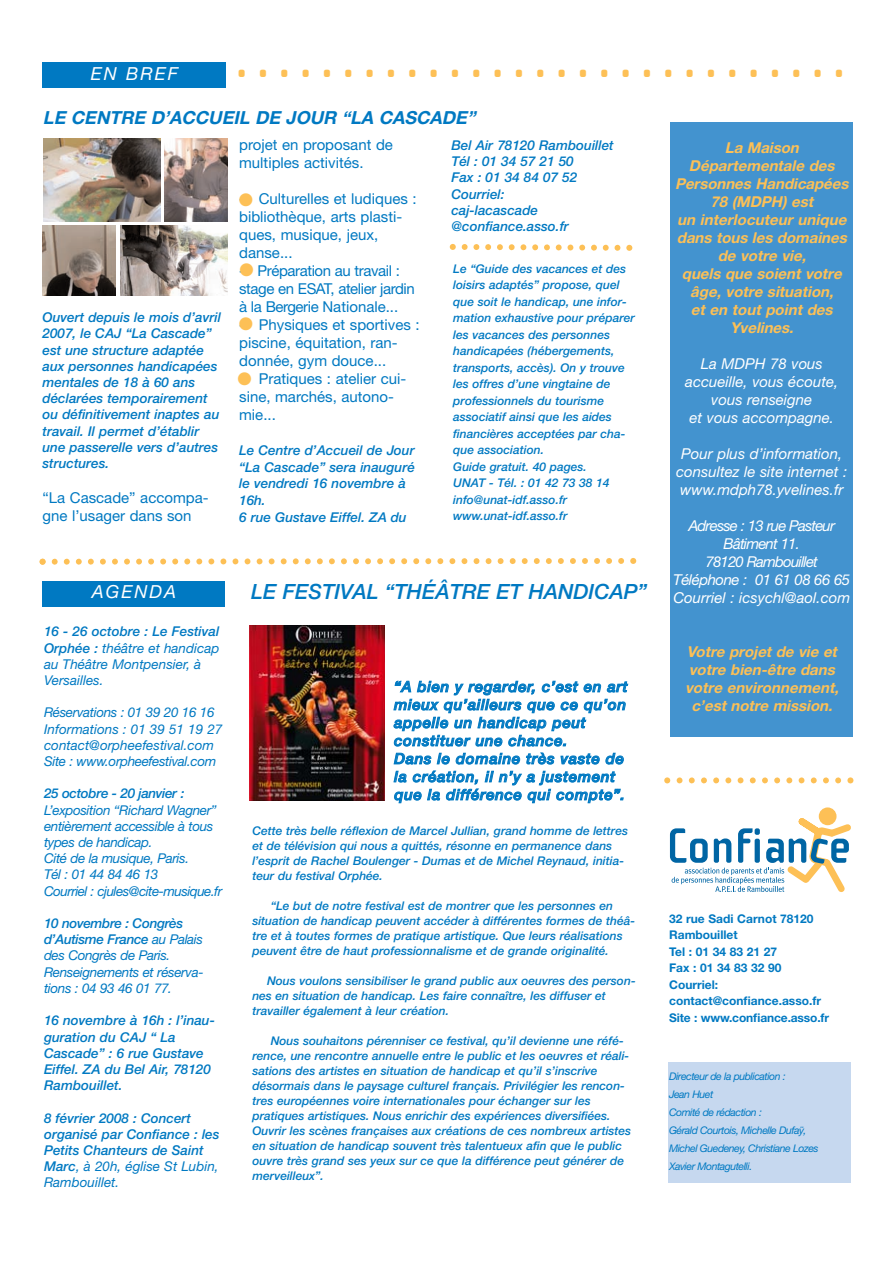
<style>
.page{position:relative;width:893px;height:1263px;background:#fff}
.page>*{position:absolute;margin:0;border:0;box-sizing:border-box;transform-origin:0 0}
.t1{font:700 49.8px "Cholla Sans";color:#fdc056}
.t2{font:italic 500 21px "Helvetica Neue";color:#0079c2}
.t3{font:italic 700 18px "Helvetica Neue";color:#0079c2}
.t4{font:italic 18px "Helvetica Neue";letter-spacing:.11em;color:#fff}
.t5{font:18px "Zapf Dingbats";color:#fdc056}
.t6{font:15px/18px "Helvetica Neue";color:#0079c2}
.t7{font:italic 700 15px/18px "Helvetica Neue";color:#fdc056;text-align:center}
.t8{font:italic 500 15px/18px "Helvetica Neue";letter-spacing:.045em;color:#0079c2}
.t9{font:italic 15px/18px "Helvetica Neue";color:#fff;text-align:center}
.t10{font:italic 15px/18px "Helvetica Neue";letter-spacing:-.055em;color:#fff;text-align:center}
.t11{font:15px/18px "Helvetica Neue";letter-spacing:-.03em;color:#0079c2}
.t12{font:italic 500 13.5px/16.2px "Helvetica Neue";color:#0079c2}
.t13{font:italic 13.5px/16.2px "Helvetica Neue";letter-spacing:-.03em;color:#0079c2}
.t14{font:italic 13.5px/16.2px "Helvetica Neue";color:#0079c2}
.t15{font:italic 500 13.5px "Helvetica Neue";letter-spacing:-.03em;color:#0079c2}
.t16{font:italic 500 12px/15px "Helvetica Neue";color:#0079c2}
.t17{font:700 12px/16.5px "Helvetica Neue";color:#0079c2}
.t18{font:italic 10.5px/18px "Helvetica Neue";letter-spacing:-.045em;color:#0079c2}
.s1{font-weight:500}
.s2{font-weight:400}
</style>
<div class="page">
<div style="left:670px;top:122px;width:183px;height:615px;background:#4393cf"></div>
<div style="left:668px;top:1062px;width:182px;height:120px;background:#c6d8ef"></div>
<div style="left:819px;top:807px;width:17px;height:18px;background:#fdc056;border-radius:50%"></div>
<svg style="left:670px;top:812px;width:180px;height:80px"></svg>
<div style="left:43px;top:63px;width:183px;height:25px;background:#0079c2"></div>
<div style="left:43px;top:581px;width:182px;height:25px;background:#0079c2"></div>
<svg style="left:664px;top:777px;width:189px;height:6px"></svg>
<svg style="left:449px;top:244px;width:183px;height:7px"></svg>
<svg style="left:39px;top:558px;width:597px;height:7px"></svg>
<img style="left:250px;top:625px;width:135px;height:175px">
<img style="left:121px;top:226px;width:107px;height:70px">
<img style="left:43px;top:225px;width:73px;height:70px">
<img style="left:165px;top:138px;width:62px;height:83px">
<img style="left:43px;top:138px;width:118px;height:83px">
<h3 class="t4" style="left:91px;top:67px;width:89px">EN BREF</h3>
<h1 class="t1" style="left:44px;top:43px;width:802px">......................................</h1>
<h3 class="t3" style="left:43px;top:111px;width:437px">LE CENTRE D’ACCUEIL DE JOUR “LA CASCADE”</h3>
<p class="t12" style="left:43px;top:311px;width:180px">Ouvert depuis le mois d’avril<br>2007, le CAJ “La Cascade” est une structure adaptée aux personnes handicapées mentales de 18 à 60 ans déclarées temporairement ou définitivement inaptes au travail. Il permet d’établir une passerelle vers d’autres structures.</p>
<p class="t6" style="left:43px;top:490px;width:168px">“La Cascade” accompa&shy;gne l’usager dans son</p>
<p class="t6" style="left:239px;top:138px;width:155px">projet en proposant de multiples activités.</p>
<p class="t6" style="left:239px;top:192px;width:179px">- Culturelles et ludiques : bibliothèque, arts plasti&shy;ques, musique, jeux, danse...</p>
<p class="t11" style="left:239px;top:264px;width:177px">- Préparation au travail : stage en ESAT, atelier jardin à la Bergerie Nationale...</p>
<p class="t6" style="left:239px;top:318px;width:182px">- Physiques et sportives : piscine, équitation, ran&shy;donnée, gym douce...</p>
<p class="t6" style="left:239px;top:372px;width:169px">- Pratiques : atelier cui&shy;sine, marchés, autono&shy;mie...</p>
<p class="t12" style="left:239px;top:444px;width:177px;line-height:16.6px">Le Centre d’Accueil de Jour “La Cascade” sera inauguré le vendredi 16 novembre à<br>16h.<br>6 rue Gustave Eiffel. ZA du</p>
<h3 class="t5" style="left:239px;top:189px;width:16px">●</h3>
<h3 class="t5" style="left:240px;top:260px;width:16px">●</h3>
<h3 class="t5" style="left:239px;top:314px;width:16px">●</h3>
<h3 class="t5" style="left:238px;top:368px;width:16px">●</h3>
<p class="t12" style="left:451px;top:138px;width:164px">Bel Air 78120 Rambouillet<br>Tél : 01 34 57 21 50<br>Fax : 01 34 84 07 52<br>Courriel:<br>caj-lacascade @confiance.asso.fr</p>
<p class="t16" style="left:453px;top:262px;width:183px;line-height:16.5px">Le “Guide des vacances et des loisirs adaptés” propose, quel que soit le handicap, une infor&shy;mation exhaustive pour préparer les vacances des personnes handicapées (hébergements, transports, accès). On y trouve les offres d’une vingtaine de professionnels du tourisme associatif ainsi que les aides financières acceptées par cha&shy;que association.<br>Guide gratuit. 40 pages.<br>UNAT - Tél. : 01 42 73 38 14 info@unat-idf.asso.fr www.unat-idf.asso.fr</p>
<h3 class="t4" style="left:92px;top:585px;width:86px">AGENDA</h3>
<p class="t14" style="left:44px;top:625px;width:177px"><span class="s1">16 - 26 octobre : Le Festival<br>Orphée :</span> théâtre et handicap au Théâtre Montpensier, à<br>Versailles.</p>
<p class="t14" style="left:44px;top:706px;width:180px">Réservations : 01 39 20 16 16<br>Informations : 01 39 51 19 27 contact@orpheefestival.com<br>Site : www.orpheefestival.com</p>
<p class="t15" style="left:44px;top:789px;width:142px">25 octobre - 20 janvier :</p>
<p class="t13" style="left:44px;top:803px;width:180px">L’exposition “Richard Wagner” entièrement accessible à tous types de handicap.<br>Cité de la musique, Paris.<br>Tél : 01 44 84 46 13<br>Courriel : cjules@cite-musique.fr</p>
<p class="t13" style="left:44px;top:916px;width:161px"><span class="s1">10 novembre : Congrès d’Autisme France</span> au Palais des Congrès de Paris.<br>Renseignements et réserva&shy;tions : 04 93 46 01 77.</p>
<p class="t12" style="left:44px;top:1014px;width:172px">16 novembre à 16h : l’inau&shy;guration du CAJ “ La<br>Cascade” : 6 rue Gustave<br>Eiffel. ZA du Bel Air, 78120<br>Rambouillet.</p>
<p class="t12" style="left:44px;top:1111px;width:177px">8 février 2008 : Concert organisé par Confiance : les<br>Petits Chanteurs de Saint<br>Marc<span class="s2">, à 20h, église St Lubin,<br>Rambouillet.</span></p>
<h2 class="t2" style="left:251px;top:584px;width:398px">LE FESTIVAL “THÉÂTRE ET HANDICAP”</h2>
<p class="t8" style="left:394px;top:679px;width:235px">“A bien y regarder, c’est en art mieux qu’ailleurs que ce qu’on appelle un handicap peut constituer une chance.<br>Dans le domaine très vaste de la création, il n’y a justement que la différence qui compte”.</p>
<p class="t16" style="left:252px;top:825px;width:377px">Cette très belle réflexion de Marcel Jullian, grand homme de lettres et de télévision qui nous a quittés, résonne en permanence dans l’esprit de Rachel Boulenger - Dumas et de Michel Reynaud, initia&shy;teur du festival Orphée.</p>
<p class="t16" style="left:252px;top:900px;width:384px;text-indent:18px">“Le but de notre festival est de montrer que les personnes en situation de handicap peuvent accéder à différentes formes de théâ&shy;tre et à toutes formes de pratique artistique. Que leurs réalisations peuvent être de haut professionnalisme et de grande originalité.</p>
<p class="t16" style="left:252px;top:975px;width:385px;text-indent:15px">Nous voulons sensibiliser le grand public aux oeuvres des person&shy;nes en situation de handicap. Les faire connaître, les diffuser et travailler également à leur création.</p>
<p class="t16" style="left:252px;top:1035px;width:380px;text-indent:18px">Nous souhaitons pérenniser ce festival, qu’il devienne une réfé&shy;rence, une rencontre annuelle entre le public et les oeuvres et réali&shy;sations des artistes en situation de handicap et qu’il s’inscrive désormais dans le paysage culturel français. Privilégier les rencon&shy;tres européennes voire internationales pour échanger sur les pratiques artistiques. Nous enrichir des expériences diversifiées.<br>Ouvrir les scènes françaises aux créations de ces nombreux artistes en situation de handicap souvent très talentueux afin que le public ouvre très grand ses yeux sur ce que la différence peut générer de merveilleux”.</p>
<p class="t7" style="left:675px;top:140px;width:178px">La Maison<br>Départementale des<br>Personnes Handicapées<br>78 (MDPH) est<br>un interlocuteur unique dans tous les domaines de votre vie,<br>quels que soient votre âge, votre situation,<br>et en tout point des<br>Yvelines.</p>
<p class="t9" style="left:685px;top:356px;width:155px">La MDPH 78 vous accueille, vous écoute, vous renseigne<br>et vous accompagne.</p>
<p class="t9" style="left:676px;top:446px;width:173px">Pour plus d’information, consultez le site internet : www.mdph78.yvelines.fr</p>
<p class="t10" style="left:673px;top:518px;width:178px">Adresse : 13 rue Pasteur<br>Bâtiment 11.<br>78120 Rambouillet<br>Téléphone : 01 61 08 66 65<br>Courriel : icsychl@aol.com</p>
<p class="t7" style="left:685px;top:644px;width:158px">Votre projet de vie et votre bien-être dans votre environnement, c’est notre mission.</p>
<p class="t17" style="left:669px;top:911px;width:162px">32 rue Sadi Carnot 78120<br>Rambouillet<br>Tel : 01 34 83 21 27<br>Fax : 01 34 83 32 90<br>Courriel: contact@confiance.asso.fr<br>Site : www.confiance.asso.fr</p>
<p class="t18" style="left:669px;top:1068px;width:151px">Directeur de la publication :<br>Jean Huet<br>Comité de rédaction :<br>Gérald Courtois, Michelle Dufaÿ,<br>Michel Guedeney, Christiane Lozes<br>Xavier Montagutelli.</p>
</div>
